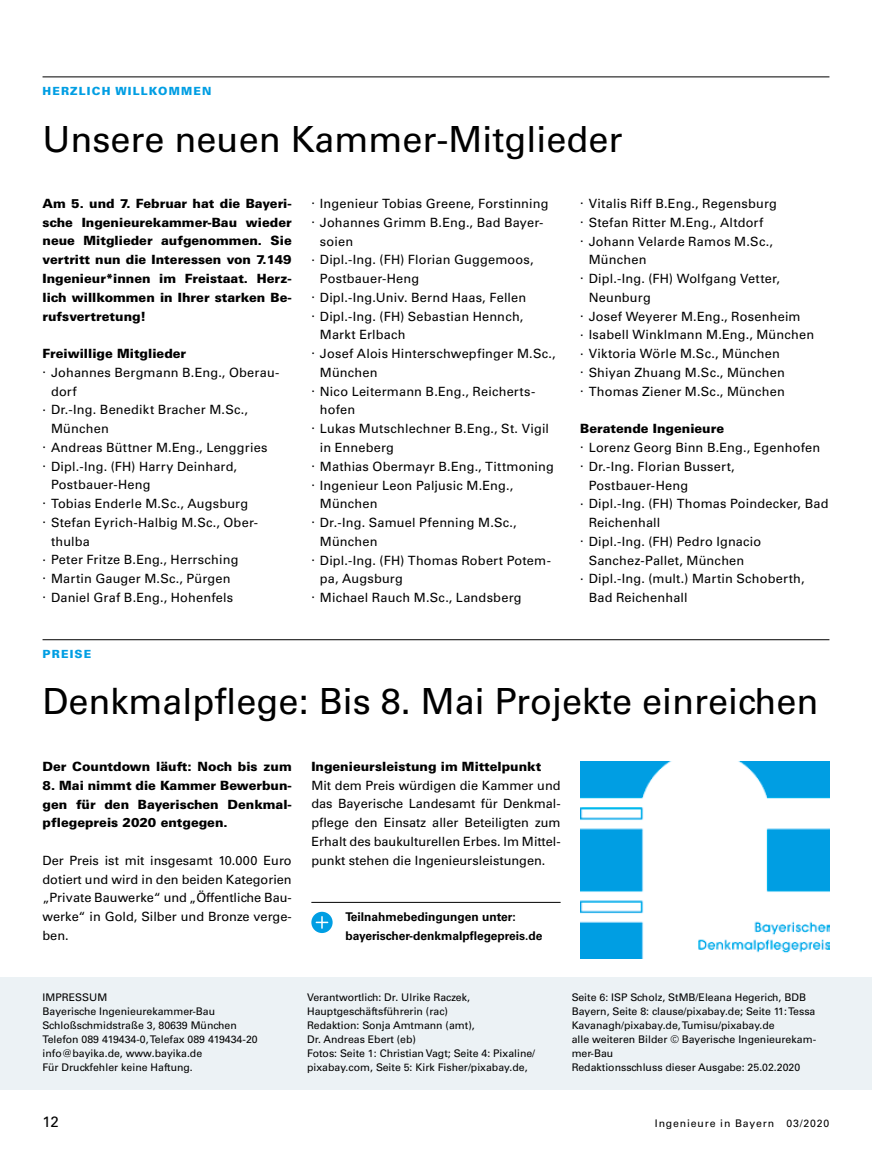
<style>
.page{position:relative;width:872px;height:1170px;background:#fff}
.page>*{position:absolute;margin:0;border:0;box-sizing:border-box;transform-origin:0 0}
.t1{font:36px "Univers LT Std";color:#000}
.t2{font:15px "Univers LT Std";color:#000}
.t3{font:12.75px/18.8px "Univers LT Std";letter-spacing:.015em;color:#000;text-align:justify}
.t4{font:900 12.75px/18.8px "Univers LT Std";color:#000;text-align:justify}
.t5{font:700 12px/18.8px "Univers LT Std";color:#000}
.t6{font:900 11.25px "Univers LT Std";letter-spacing:.1em;color:#009ee3}
.t7{font:10.5px/14.1px "Univers LT Std";color:#000}
.t8{font:10.5px "Univers LT Std";letter-spacing:.08em;color:#000}
</style>
<div class="page">
<hr style="left:43px;top:76px;width:786px;height:1px;background:#000">
<div style="left:0;top:977px;width:872px;height:112px;background:#ecf2f5"></div>
<hr style="left:43px;top:639px;width:786px;height:1px;background:#000">
<hr style="left:311px;top:901px;width:249px;height:1px;background:#000">
<img style="left:580px;top:761px;width:249px;height:197px">
<svg style="left:311px;top:911px;width:22px;height:21px"></svg>
<p class="t6" style="left:43px;top:84px;width:170px">HERZLICH WILLKOMMEN</p>
<h1 class="t1" style="left:43px;top:117px;width:581px">Unsere neuen Kammer-Mitglieder</h1>
<p class="t4" style="left:43px;top:194px;width:251px">Am 5. und 7. Februar hat die Bayeri&shy;sche Ingenieurekammer-Bau wieder neue Mitglieder aufgenommen. Sie vertritt nun die Interessen von 7.149<br>Ingenieur*innen im Freistaat. Herz&shy;lich willkommen in Ihrer starken Be&shy;rufsvertretung!</p>
<p class="t4" style="left:43px;top:344px;width:145px">Freiwillige Mitglieder</p>
<p class="t3" style="left:43px;top:363px;width:238px">· Johannes Bergmann B.Eng., Oberau-</p>
<p class="t3" style="left:51px;top:382px;width:27px">dorf</p>
<p class="t3" style="left:43px;top:400px;width:207px">· Dr.-Ing. Benedikt Bracher M.Sc.,</p>
<p class="t3" style="left:51px;top:419px;width:59px">München</p>
<p class="t3" style="left:43px;top:438px;width:226px">· Andreas Büttner M.Eng., Lenggries</p>
<p class="t3" style="left:43px;top:457px;width:196px">· Dipl.-Ing. (FH) Harry Deinhard,</p>
<p class="t3" style="left:51px;top:475px;width:101px">Postbauer-Heng</p>
<p class="t3" style="left:43px;top:494px;width:207px">· Tobias Enderle M.Sc., Augsburg</p>
<p class="t3" style="left:43px;top:513px;width:217px">· Stefan Eyrich-Halbig M.Sc., Ober-</p>
<p class="t3" style="left:51px;top:532px;width:40px">thulba</p>
<p class="t3" style="left:43px;top:550px;width:197px">· Peter Fritze B.Eng., Herrsching</p>
<p class="t3" style="left:43px;top:569px;width:190px">· Martin Gauger M.Sc., Pürgen</p>
<p class="t3" style="left:43px;top:588px;width:192px">· Daniel Graf B.Eng., Hohenfels</p>
<p class="t3" style="left:311px;top:194px;width:239px">· Ingenieur Tobias Greene, Forstinning</p>
<p class="t3" style="left:311px;top:213px;width:233px">· Johannes Grimm B.Eng., Bad Bayer-</p>
<p class="t3" style="left:320px;top:232px;width:35px">soien</p>
<p class="t3" style="left:311px;top:250px;width:224px">· Dipl.-Ing. (FH) Florian Guggemoos,</p>
<p class="t3" style="left:320px;top:269px;width:101px">Postbauer-Heng</p>
<p class="t3" style="left:311px;top:288px;width:216px">· Dipl.-Ing.Univ. Bernd Haas, Fellen</p>
<p class="t3" style="left:311px;top:307px;width:213px">· Dipl.-Ing. (FH) Sebastian Hennch,</p>
<p class="t3" style="left:320px;top:325px;width:87px">Markt Erlbach</p>
<p class="t3" style="left:311px;top:344px;width:246px">· Josef Alois Hinterschwepfinger M.Sc.,</p>
<p class="t3" style="left:320px;top:363px;width:59px">München</p>
<p class="t3" style="left:311px;top:382px;width:225px">· Nico Leitermann B.Eng., Reicherts-</p>
<p class="t3" style="left:320px;top:400px;width:37px">hofen</p>
<p class="t3" style="left:311px;top:419px;width:239px">· Lukas Mutschlechner B.Eng., St. Vigil</p>
<p class="t3" style="left:320px;top:438px;width:76px">in Enneberg</p>
<p class="t3" style="left:311px;top:457px;width:244px">· Mathias Obermayr B.Eng., Tittmoning</p>
<p class="t3" style="left:311px;top:475px;width:203px">· Ingenieur Leon Paljusic M.Eng.,</p>
<p class="t3" style="left:320px;top:494px;width:59px">München</p>
<p class="t3" style="left:311px;top:513px;width:207px">· Dr.-Ing. Samuel Pfenning M.Sc.,</p>
<p class="t3" style="left:320px;top:532px;width:59px">München</p>
<p class="t3" style="left:311px;top:550px;width:241px">· Dipl.-Ing. (FH) Thomas Robert Potem-</p>
<p class="t3" style="left:320px;top:569px;width:85px">pa, Augsburg</p>
<p class="t3" style="left:311px;top:588px;width:212px">· Michael Rauch M.Sc., Landsberg</p>
<p class="t3" style="left:580px;top:194px;width:198px">· Vitalis Riff B.Eng., Regensburg</p>
<p class="t3" style="left:580px;top:213px;width:185px">· Stefan Ritter M.Eng., Altdorf</p>
<p class="t3" style="left:580px;top:232px;width:194px">· Johann Velarde Ramos M.Sc.,</p>
<p class="t3" style="left:588px;top:250px;width:59px">München</p>
<p class="t3" style="left:580px;top:269px;width:201px">· Dipl.-Ing. (FH) Wolfgang Vetter,</p>
<p class="t3" style="left:588px;top:288px;width:64px">Neunburg</p>
<p class="t3" style="left:580px;top:307px;width:222px">· Josef Weyerer M.Eng., Rosenheim</p>
<p class="t3" style="left:580px;top:325px;width:235px">· Isabell Winklmann M.Eng., München</p>
<p class="t3" style="left:580px;top:344px;width:201px">· Viktoria Wörle M.Sc., München</p>
<p class="t3" style="left:580px;top:363px;width:206px">· Shiyan Zhuang M.Sc., München</p>
<p class="t3" style="left:580px;top:382px;width:206px">· Thomas Ziener M.Sc., München</p>
<p class="t4" style="left:580px;top:419px;width:145px">Beratende Ingenieure</p>
<p class="t3" style="left:580px;top:438px;width:241px">· Lorenz Georg Binn B.Eng., Egenhofen</p>
<p class="t3" style="left:580px;top:457px;width:156px">· Dr.-Ing. Florian Bussert,</p>
<p class="t3" style="left:588px;top:476px;width:101px">Postbauer-Heng</p>
<p class="t3" style="left:580px;top:494px;width:250px">· Dipl.-Ing. (FH) Thomas Poindecker, Bad</p>
<p class="t3" style="left:588px;top:513px;width:73px">Reichenhall</p>
<p class="t3" style="left:580px;top:532px;width:183px">· Dipl.-Ing. (FH) Pedro Ignacio</p>
<p class="t3" style="left:588px;top:551px;width:157px">Sanchez-Pallet, München</p>
<p class="t3" style="left:580px;top:569px;width:226px">· Dipl.-Ing. (mult.) Martin Schoberth,</p>
<p class="t3" style="left:588px;top:588px;width:101px">Bad Reichenhall</p>
<p class="t6" style="left:43px;top:647px;width:50px">PREISE</p>
<h1 class="t1" style="left:43px;top:680px;width:777px">Denkmalpflege: Bis 8. Mai Projekte einreichen</h1>
<p class="t4" style="left:43px;top:757px;width:251px">Der Countdown läuft: Noch bis zum</p>
<p class="t4" style="left:43px;top:775px;width:251px">8. Mai nimmt die Kammer Bewerbun&shy;gen für den Bayerischen Denkmal&shy;pflegepreis 2020 entgegen.</p>
<p class="t3" style="left:43px;top:851px;width:251px">Der Preis ist mit insgesamt 10.000 Euro dotiert und wird in den beiden Kategorien „Private Bauwerke“ und „Öffentliche Bau&shy;werke“ in Gold, Silber und Bronze verge&shy;ben.</p>
<p class="t4" style="left:311px;top:756px;width:231px">Ingenieursleistung im Mittelpunkt</p>
<p class="t3" style="left:311px;top:775px;width:251px">Mit dem Preis würdigen die Kammer und das Bayerische Landesamt für Denkmal&shy;pflege den Einsatz aller Beteiligten zum Erhalt des baukulturellen Erbes. Im Mittel&shy;punkt stehen die Ingenieursleistungen.</p>
<p class="t5" style="left:345px;top:907px;width:199px">Teilnahmebedingungen unter: bayerischer-denkmalpflegepreis.de</p>
<p class="t7" style="left:43px;top:989px;width:217px">IMPRESSUM<br>Bayerische Ingenieurekammer-Bau<br>Schloßschmidstraße 3, 80639 München<br>Telefon 089 419434-0, Telefax 089 419434-20 info@bayika.de, www.bayika.de<br>Für Druckfehler keine Haftung.</p>
<p class="t7" style="left:307px;top:989px;width:230px">Verantwortlich: Dr. Ulrike Raczek, Hauptgeschäftsführerin (rac)<br>Redaktion: Sonja Amtmann (amt),<br>Dr. Andreas Ebert (eb)<br>Fotos: Seite 1: Christian Vagt; Seite 4: Pixaline/ pixabay.com, Seite 5: Kirk Fisher/pixabay.de,</p>
<p class="t7" style="left:571px;top:989px;width:246px">Seite 6: ISP Scholz, StMB/Eleana Hegerich, BDB Bayern, Seite 8: clause/pixabay.de; Seite 11: Tessa Kavanagh/pixabay.de, Tumisu/pixabay.de<br>alle weiteren Bilder © Bayerische Ingenieurekam&shy;mer-Bau<br>Redaktionsschluss dieser Ausgabe: 25.02.2020</p>
<p class="t2" style="left:43px;top:1112px;width:18px">12</p>
<p class="t8" style="left:655px;top:1117px;width:176px">Ingenieure in Bayern 03/2020</p>
</div>
